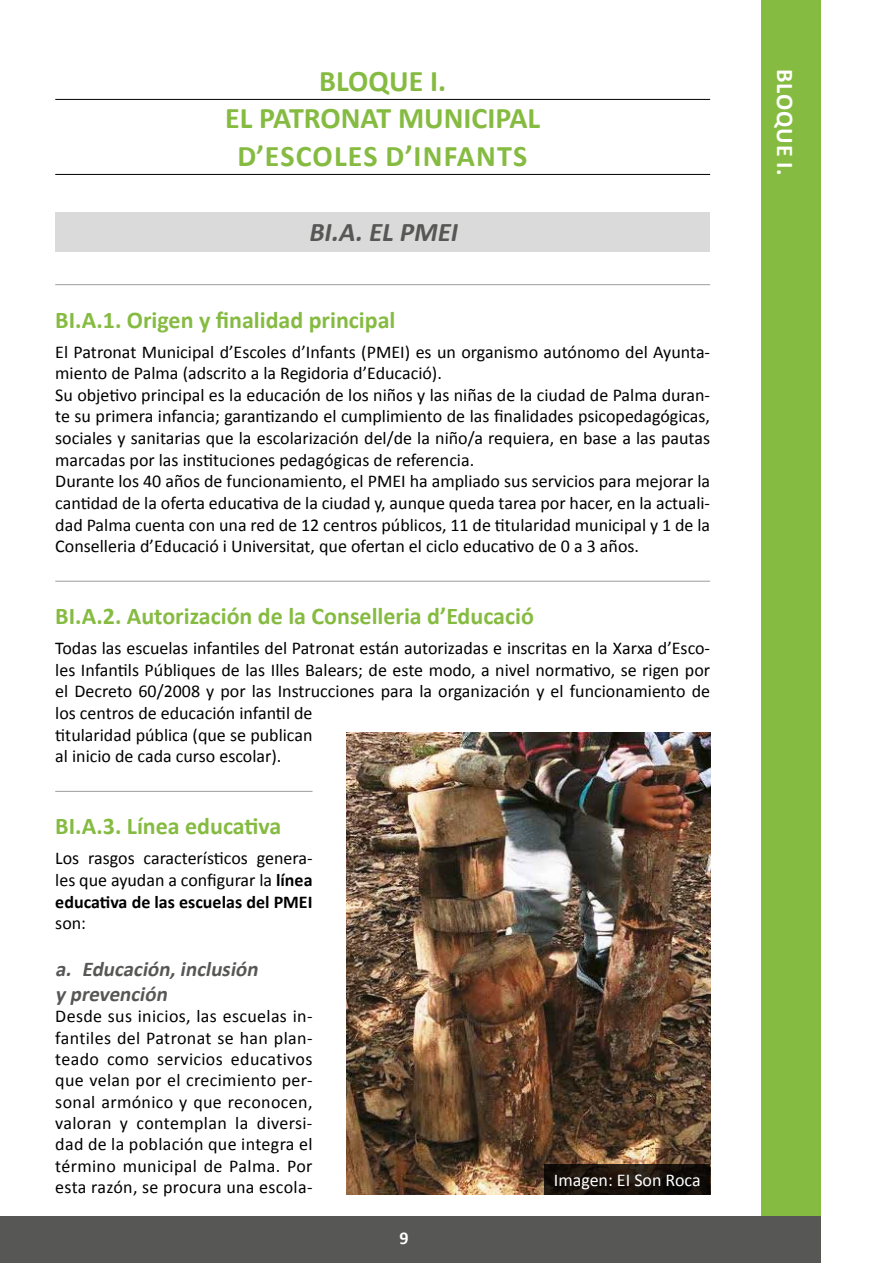
<style>
.page{position:relative;width:893px;height:1263px;background:#fff}
.page>*{position:absolute;margin:0;border:0;box-sizing:border-box;transform-origin:0 0}
.t1{font:700 30px/37.5px "Calibri";color:#86bb42;text-align:center}
.t2{font:italic 700 27px "Calibri";color:#575756}
.t3{font:700 24px "Calibri";color:#86bb42}
.t4{font:700 24px "Calibri";letter-spacing:.04em;color:#fff}
.t5{font:italic 700 21px/25.2px "Calibri";color:#575756}
.t6{font:18px/21.6px "Calibri";color:#000}
.t7{font:18px "Calibri";color:#fff}
.t8{font:700 18px "Calibri";color:#fff}
.s1{font-weight:700}
</style>
<div class="page">
<div style="left:761px;top:0;width:60px;height:1263px;background:#86bb42"></div>
<div style="left:0;top:1216px;width:821px;height:47px;background:#575756"></div>
<hr style="left:55px;top:99px;width:655px;height:1px;background:#000">
<hr style="left:55px;top:174px;width:655px;height:1px;background:#000">
<div style="left:55px;top:212px;width:655px;height:40px;background:#dadada"></div>
<hr style="left:55px;top:284px;width:655px;height:1px;background:#9d9d9c">
<hr style="left:55px;top:581px;width:655px;height:1px;background:#9d9d9c">
<hr style="left:55px;top:791px;width:258px;height:1px;background:#9d9d9c">
<img style="left:347px;top:733px;width:363px;height:462px">
<svg style="left:544px;top:1164px;width:166px;height:31px;background:#18110b"></svg>
<h1 class="t1" style="left:225px;top:60px;width:317px">BLOQUE I.<br>EL PATRONAT MUNICIPAL<br>D’ESCOLES D’INFANTS</h1>
<h2 class="t2" style="left:308px;top:215px;width:156px">BI.A.EL PMEI</h2>
<h3 class="t3" style="left:55px;top:305px;width:342px">BI.A.1. Origen y finalidad principal</h3>
<p class="t6" style="left:55px;top:340px;width:656px">El Patronat Municipal d’Escoles d’Infants (PMEI) es un organismo autónomo del Ayunta&shy;miento de Palma (adscrito a la Regidoria d’Educació).<br>Su objetivo principal es la educación de los niños y las niñas de la ciudad de Palma duran&shy;te su primera infancia; garantizando el cumplimiento de las finalidades psicopedagógicas, sociales y sanitarias que la escolarización del/de la niño/a requiera, en base a las pautas marcadas por las instituciones pedagógicas de referencia.<br>Durante los 40 años de funcionamiento, el PMEI ha ampliado sus servicios para mejorar la cantidad de la oferta educativa de la ciudad y, aunque queda tarea por hacer, en la actuali&shy;dad Palma cuenta con una red de 12 centros públicos, 11 de titularidad municipal y 1 de la Conselleria d’Educació i Universitat, que ofertan el ciclo educativo de 0 a 3 años.</p>
<h3 class="t3" style="left:55px;top:601px;width:480px">BI.A.2. Autorización de la Conselleria d’Educació</h3>
<p class="t6" style="left:55px;top:637px;width:656px">Todas las escuelas infantiles del Patronat están autorizadas e inscritas en la Xarxa d’Esco&shy;les Infantils Públiques de las Illes Balears; de este modo, a nivel normativo, se rigen por el Decreto 60/2008 y por las Instrucciones para la organización y el funcionamiento de los centros de educación infantil de<br>titularidad pública (que se publican<br>al inicio de cada curso escolar).</p>
<h3 class="t3" style="left:55px;top:811px;width:228px">BI.A.3. Línea educativa</h3>
<p class="t6" style="left:55px;top:847px;width:259px;text-align:justify">Los rasgos característicos genera&shy;les que ayudan a configurar la <span class="s1">línea educativa de las escuelas del PMEI</span></p>
<p class="t6" style="left:55px;top:911px;width:32px">son:</p>
<p class="t5" style="left:55px;top:955px;width:208px">a. Educación,inclusión y prevención</p>
<p class="t6" style="left:55px;top:1005px;width:259px;text-align:justify">Desde sus inicios, las escuelas in&shy;fantiles del Patronat se han plan&shy;teado como servicios educativos que velan por el crecimiento per&shy;sonal armónico y que reconocen, valoran y contemplan la diversi&shy;dad de la población que integra el término municipal de Palma. Por esta razón, se procura una escola-</p>
<p class="t8" style="left:399px;top:1227px;width:11px">9</p>
<p class="t7" style="left:554px;top:1169px;width:148px">Imagen: EI Son Roca</p>
<h3 class="t4" style="left:800px;top:69px;width:108px;rotate:90deg">BLOQUE I.</h3>
</div>
